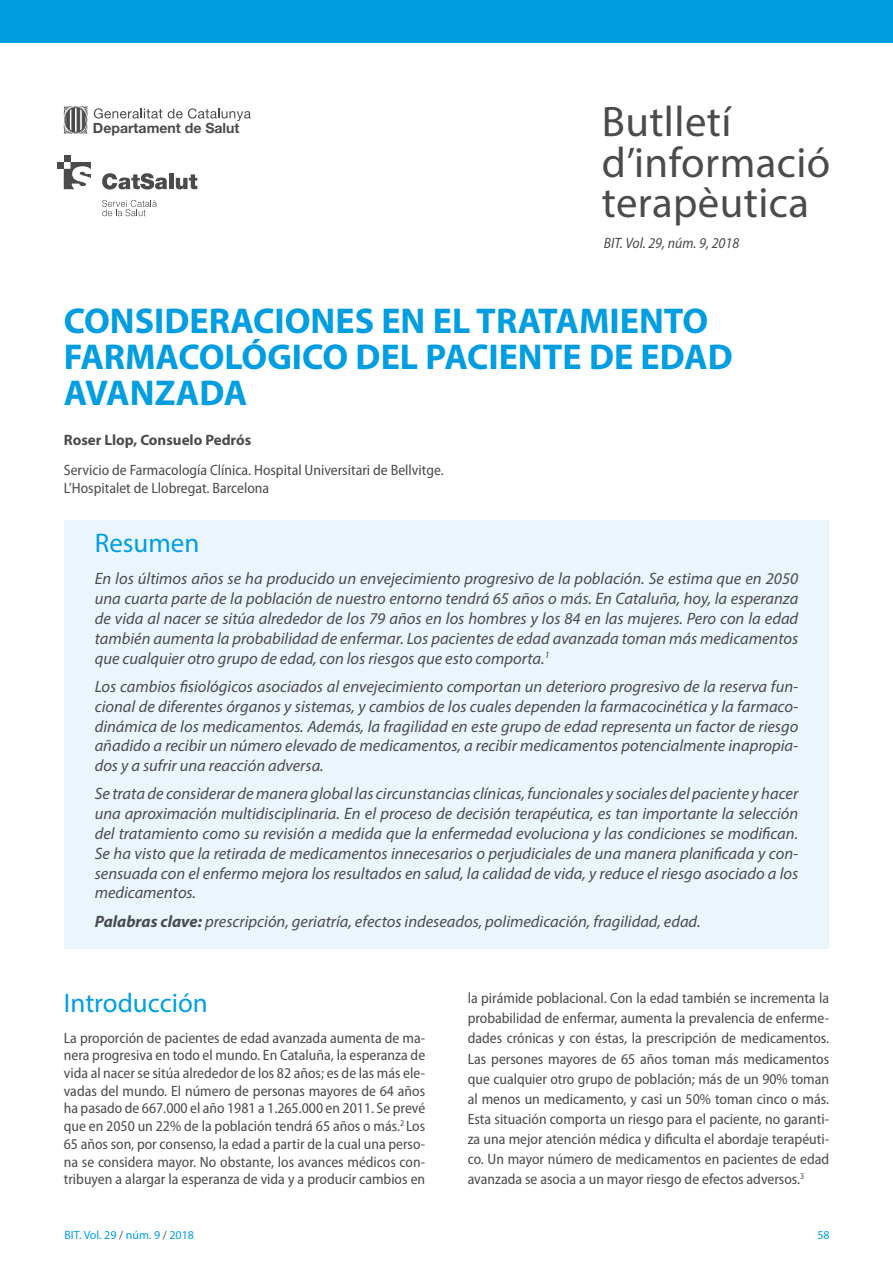
<style>
.page{position:relative;width:893px;height:1263px;background:#fff}
.page>*{position:absolute;margin:0;border:0;box-sizing:border-box;transform-origin:0 0}
.t1{font:42.75px/40.5px "Myriad Pro";letter-spacing:.01em;color:#4b4b4d}
.t2{font:700 36px/36px "Myriad Pro";color:#009ee0}
.t3{font:27px "Myriad Pro";color:#009ee0}
.t4{font:italic 16.5px/19.8px "Myriad Pro";color:#4b4b4d;text-align:justify}
.t5{font:semi-condensed 15px/17.7px "Myriad Pro";color:#4b4b4d;text-align:justify}
.t6{font:700 15px "Myriad Pro";color:#4b4b4d}
.t7{font:italic semi-condensed 15px "Myriad Pro";color:#4b4b4d}
.t8{font:700 14.1px "Helvetica Neue LT Std";color:#4b4b4d}
.t9{font:12px "Myriad Pro";color:#009ee0}
.s1{font-weight:700}
.s2{color:#4b4b4d}
</style>
<div class="page">
<div style="left:64px;top:520px;width:765px;height:428px;background:#ebf6fc"></div>
<div style="left:0;top:0;width:893px;height:42px;background:#009ee0"></div>
<svg style="left:168px;top:108px;width:83px;height:13px"></svg>
<svg style="left:64px;top:106px;width:24px;height:28px"></svg>
<svg style="left:94px;top:108px;width:68px;height:11px"></svg>
<svg style="left:102px;top:173px;width:65px;height:16px"></svg>
<hr style="left:169px;top:174px;width:4px;height:15px;background:#4b4b4d">
<svg style="left:176px;top:174px;width:21px;height:15px"></svg>
<div style="left:64px;top:155px;width:7px;height:7px;background:#4b4b4d"></div>
<div style="left:57px;top:162px;width:7px;height:7px;background:#4b4b4d"></div>
<svg style="left:64px;top:162px;width:27px;height:27px"></svg>
<svg style="left:102px;top:200px;width:55px;height:16px"></svg>
<p class="t8" style="left:93px;top:119px;width:148px">Departament de Salut</p>
<h1 class="t1" style="left:602px;top:101px;width:230px">Butlletí d’informació terapèutica</h1>
<p class="t7" style="left:604px;top:235px;width:137px">BIT. Vol. 29, núm. 9, 2018</p>
<h2 class="t2" style="left:64px;top:302px;width:671px">CONSIDERACIONES EN EL TRATAMIENTO<br>FARMACOLÓGICO DEL PACIENTE DE EDAD<br>AVANZADA</h2>
<p class="t6" style="left:64px;top:430px;width:189px">Roser Llop, Consuelo Pedrós</p>
<p class="t5" style="left:64px;top:462px;width:381px">Servicio de Farmacología Clínica. Hospital Universitari de Bellvitge.<br>L’Hospitalet de Llobregat. Barcelona</p>
<h3 class="t3" style="left:95px;top:526px;width:106px">Resumen</h3>
<p class="t4" style="left:95px;top:569px;width:705px">En los últimos años se ha producido un envejecimiento progresivo de la población. Se estima que en 2050 una cuarta parte de la población de nuestro entorno tendrá 65 años o más. En Cataluña, hoy, la esperanza de vida al nacer se sitúa alrededor de los 79 años en los hombres y los 84 en las mujeres. Pero con la edad también aumenta la probabilidad de enfermar. Los pacientes de edad avanzada toman más medicamentos que cualquier otro grupo de edad, con los riesgos que esto comporta.<sup>1</sup></p>
<p class="t4" style="left:95px;top:676px;width:705px">Los cambios fisiológicos asociados al envejecimiento comportan un deterioro progresivo de la reserva fun&shy;cional de diferentes órganos y sistemas, y cambios de los cuales dependen la farmacocinética y la farmaco&shy;dinámica de los medicamentos. Además, la fragilidad en este grupo de edad representa un factor de riesgo añadido a recibir un número elevado de medicamentos, a recibir medicamentos potencialmente inapropia&shy;dos y a sufrir una reacción adversa.</p>
<p class="t4" style="left:95px;top:784px;width:705px">Se trata de considerar de manera global las circunstancias clínicas, funcionales y sociales del paciente y hacer una aproximación multidisciplinaria. En el proceso de decisión terapéutica, es tan importante la selección del tratamiento como su revisión a medida que la enfermedad evoluciona y las condiciones se modifican.<br>Se ha visto que la retirada de medicamentos innecesarios o perjudiciales de una manera planificada y con&shy;sensuada con el enfermo mejora los resultados en salud, la calidad de vida, y reduce el riesgo asociado a los medicamentos.</p>
<p class="t4" style="left:95px;top:911px;width:607px"><span class="s1">Palabras clave:</span> prescripción, geriatría, efectos indeseados, polimedicación, fragilidad, edad.</p>
<h3 class="t3" style="left:64px;top:986px;width:146px">Introducción</h3>
<p class="t5" style="left:64px;top:1029px;width:363px">La proporción de pacientes de edad avanzada aumenta de ma&shy;nera progresiva en todo el mundo. En Cataluña, la esperanza de vida al nacer se sitúa alrededor de los 82 años; es de las más ele&shy;vadas del mundo. El número de personas mayores de 64 años ha pasado de 667.000 el año 1981 a 1.265.000 en 2011. Se prevé que en 2050 un 22% de la población tendrá 65 años o más.<sup>2</sup> Los 65 años son, por consenso, la edad a partir de la cual una perso&shy;na se considera mayor. No obstante, los avances médicos con&shy;tribuyen a alargar la esperanza de vida y a producir cambios en</p>
<p class="t5" style="left:468px;top:988px;width:363px;line-height:20.1px">la pirámide poblacional. Con la edad también se incrementa la probabilidad de enfermar, aumenta la prevalencia de enferme&shy;dades crónicas y con éstas, la prescripción de medicamentos.<br>Las persones mayores de 65 años toman más medicamentos que cualquier otro grupo de población; más de un 90% toman al menos un medicamento, y casi un 50% toman cinco o más.<br>Esta situación comporta un riesgo para el paciente, no garanti&shy;za una mejor atención médica y dificulta el abordaje terapéuti&shy;co. Un mayor número de medicamentos en pacientes de edad avanzada se asocia a un mayor riesgo de efectos adversos.<sup>3</sup></p>
<p class="t9" style="left:64px;top:1227px;width:131px">BIT. Vol. 29 <span class="s2">/</span> núm. 9 <span class="s2">/</span> 2018</p>
<p class="t9" style="left:817px;top:1227px;width:14px">58</p>
</div>
